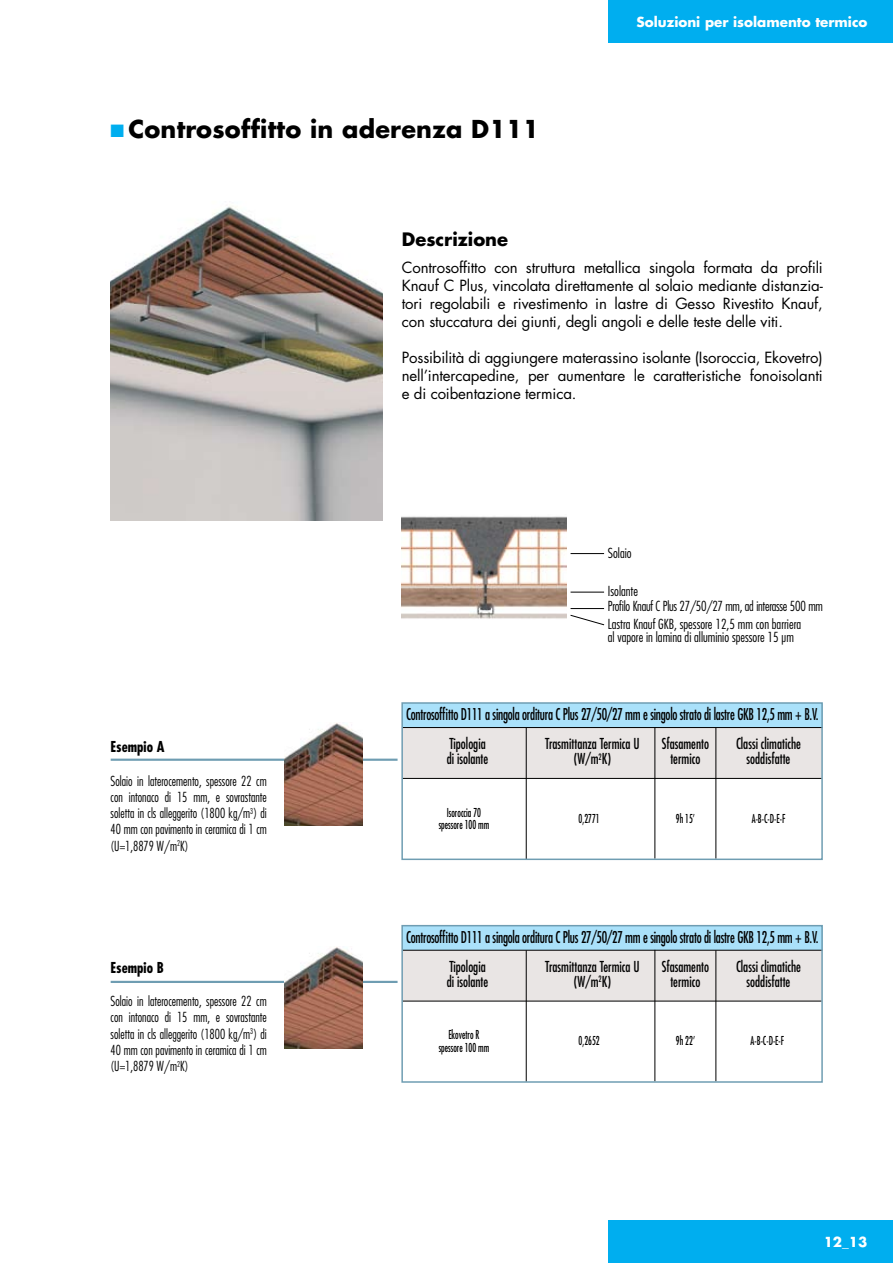
<style>
.page{position:relative;width:893px;height:1263px;background:#fff}
.page>*{position:absolute;margin:0;border:0;box-sizing:border-box;transform-origin:0 0}
.t1{font:700 24px "Futura";letter-spacing:.01em;color:#000}
.t2{font:700 18px "Futura";color:#000}
.t3{font:condensed 15.9px "Futura";letter-spacing:-.02em;color:#000;scale:.84 1}
.t4{font:15px/18px "Futura";letter-spacing:-.01em;color:#000;text-align:justify}
.t5{font:condensed 14.7px/15.5px "Futura";color:#000;text-align:center;scale:.9 1}
.t6{font:700 condensed 14.7px "Futura";color:#000}
.t7{font:300 condensed 13.5px/16.2px "Futura";color:#000;text-align:justify;scale:.93 1}
.t8{font:300 condensed 13.5px/13.5px "Futura";color:#000}
.t9{font:300 condensed 13.5px/15px "Futura";letter-spacing:-.02em;color:#000}
.t10{font:700 13.5px "Futura";color:#fff}
.t11{font:condensed 12px/12.3px "Futura";color:#000;text-align:center;scale:.78 1}
.s1{color:#00aeef}
</style>
<div class="page">
<div style="left:608px;top:1220px;width:285px;height:43px;background:#00aeef"></div>
<div style="left:608px;top:0;width:285px;height:43px;background:#00aeef"></div>
<img style="left:111px;top:206px;width:272px;height:314px">
<hr style="left:111px;top:981px;width:287px;height:2px;background:#6f9db2">
<hr style="left:111px;top:759px;width:287px;height:2px;background:#6f9db2">
<div style="left:402px;top:727px;width:420px;height:51px;background:#e9e5e4"></div>
<div style="left:402px;top:949px;width:419px;height:52px;background:#e9e5e4"></div>
<div style="left:402px;top:703px;width:420px;height:25px;background:#aae1fa"></div>
<div style="left:402px;top:925px;width:420px;height:25px;background:#aae1fa"></div>
<hr style="left:403px;top:727px;width:419px;height:1px;background:#000">
<hr style="left:403px;top:950px;width:419px;height:1px;background:#000">
<hr style="left:402px;top:778px;width:420px;height:1px;background:#000">
<hr style="left:402px;top:1001px;width:420px;height:1px;background:#000">
<hr style="left:526px;top:728px;width:1px;height:131px;background:#000">
<hr style="left:526px;top:950px;width:1px;height:132px;background:#000">
<hr style="left:654px;top:727px;width:1px;height:132px;background:#000">
<hr style="left:654px;top:950px;width:1px;height:131px;background:#000">
<hr style="left:715px;top:728px;width:1px;height:131px;background:#000">
<hr style="left:715px;top:950px;width:1px;height:131px;background:#000">
<div style="left:401px;top:702px;width:422px;height:158px;border:2px solid #6f9db2"></div>
<div style="left:401px;top:925px;width:422px;height:158px;border:2px solid #6f9db2"></div>
<img style="left:285px;top:723px;width:77px;height:102px">
<img style="left:285px;top:947px;width:77px;height:102px">
<hr style="left:571px;top:553px;width:33px;height:1px;background:#000">
<hr style="left:571px;top:592px;width:33px;height:1px;background:#000">
<hr style="left:571px;top:608px;width:33px;height:1px;background:#000">
<svg style="left:570px;top:614px;width:35px;height:12px"></svg>
<img style="left:402px;top:516px;width:165px;height:103px">
<h1 class="t1" style="left:111px;top:113px;width:430px"><span class="s1">■</span> Controsoffitto in aderenza D111</h1>
<p class="t10" style="left:637px;top:13px;width:232px">Soluzioni per isolamento termico</p>
<p class="t2" style="left:402px;top:227px;width:108px">Descrizione</p>
<p class="t4" style="left:402px;top:258px;width:422px">Controsoffitto con struttura metallica singola formata da profili Knauf C Plus, vincolata direttamente al solaio mediante distanzia&shy;tori regolabili e rivestimento in lastre di Gesso Rivestito Knauf, con stuccatura dei giunti, degli angoli e delle teste delle viti.</p>
<p class="t4" style="left:402px;top:348px;width:422px">Possibilità di aggiungere materassino isolante (Isoroccia, Ekovetro) nell’intercapedine, per aumentare le caratteristiche fonoisolanti e di coibentazione termica.</p>
<p class="t8" style="left:608px;top:547px;width:25px">Solaio</p>
<p class="t9" style="left:608px;top:583px;width:216px">Isolante<br>Profilo Knauf C Plus 27/50/27 mm, ad interasse 500 mm</p>
<p class="t8" style="left:608px;top:617px;width:195px">Lastra Knauf GKB, spessore 12,5 mm con barriera al vapore in lamina di alluminio spessore 15 μm</p>
<p class="t6" style="left:111px;top:737px;width:55px">Esempio A</p>
<p class="t7" style="left:111px;top:773px;width:170px">Solaio in laterocemento, spessore 22 cm con intonaco di 15 mm, e sovrastante soletta in cls alleggerito (1800 kg/m<sup>3</sup>) di 40 mm con pavimento in ceramica di 1 cm (U=1,8879 W/m<sup>2</sup>K)</p>
<p class="t6" style="left:111px;top:958px;width:55px">Esempio B</p>
<p class="t7" style="left:111px;top:993px;width:170px">Solaio in laterocemento, spessore 22 cm con intonaco di 15 mm, e sovrastante soletta in cls alleggerito (1800 kg/m<sup>3</sup>) di 40 mm con pavimento in ceramica di 1 cm (U=1,8879 W/m<sup>2</sup>K)</p>
<p class="t3" style="left:406px;top:704px;width:492px">Controsoffitto D111 a singola orditura C Plus 27/50/27 mm e singolo strato di lastre GKB 12,5 mm + B.V.</p>
<p class="t5" style="left:447px;top:736px;width:48px;text-align:left">Tipologia di isolante</p>
<p class="t11" style="left:439px;top:806px;width:66px">Isoroccia 70 spessore 100 mm</p>
<p class="t5" style="left:545px;top:736px;width:106px">Trasmittanza Termica U (W/m<sup>2</sup>K)</p>
<p class="t11" style="left:579px;top:812px;width:29px">0,2771</p>
<p class="t5" style="left:662px;top:736px;width:54px">Sfasamento termico</p>
<p class="t11" style="left:676px;top:812px;width:26px">9h 15’</p>
<p class="t5" style="left:736px;top:736px;width:74px">Classi climatiche soddisfatte</p>
<p class="t11" style="left:752px;top:812px;width:44px">A-B-C-D-E-F</p>
<p class="t3" style="left:406px;top:927px;width:492px">Controsoffitto D111 a singola orditura C Plus 27/50/27 mm e singolo strato di lastre GKB 12,5 mm + B.V.</p>
<p class="t5" style="left:447px;top:958px;width:48px;text-align:left">Tipologia di isolante</p>
<p class="t11" style="left:439px;top:1028px;width:66px">Ekovetro R spessore 100 mm</p>
<p class="t5" style="left:545px;top:958px;width:106px">Trasmittanza Termica U (W/m<sup>2</sup>K)</p>
<p class="t11" style="left:579px;top:1035px;width:29px">0,2652</p>
<p class="t5" style="left:662px;top:958px;width:54px">Sfasamento termico</p>
<p class="t11" style="left:676px;top:1035px;width:26px">9h 22’</p>
<p class="t5" style="left:736px;top:958px;width:74px">Classi climatiche soddisfatte</p>
<p class="t11" style="left:751px;top:1035px;width:44px">A-B-C-D-E-F</p>
<p class="t10" style="left:824px;top:1233px;width:45px">12_13</p>
</div>
